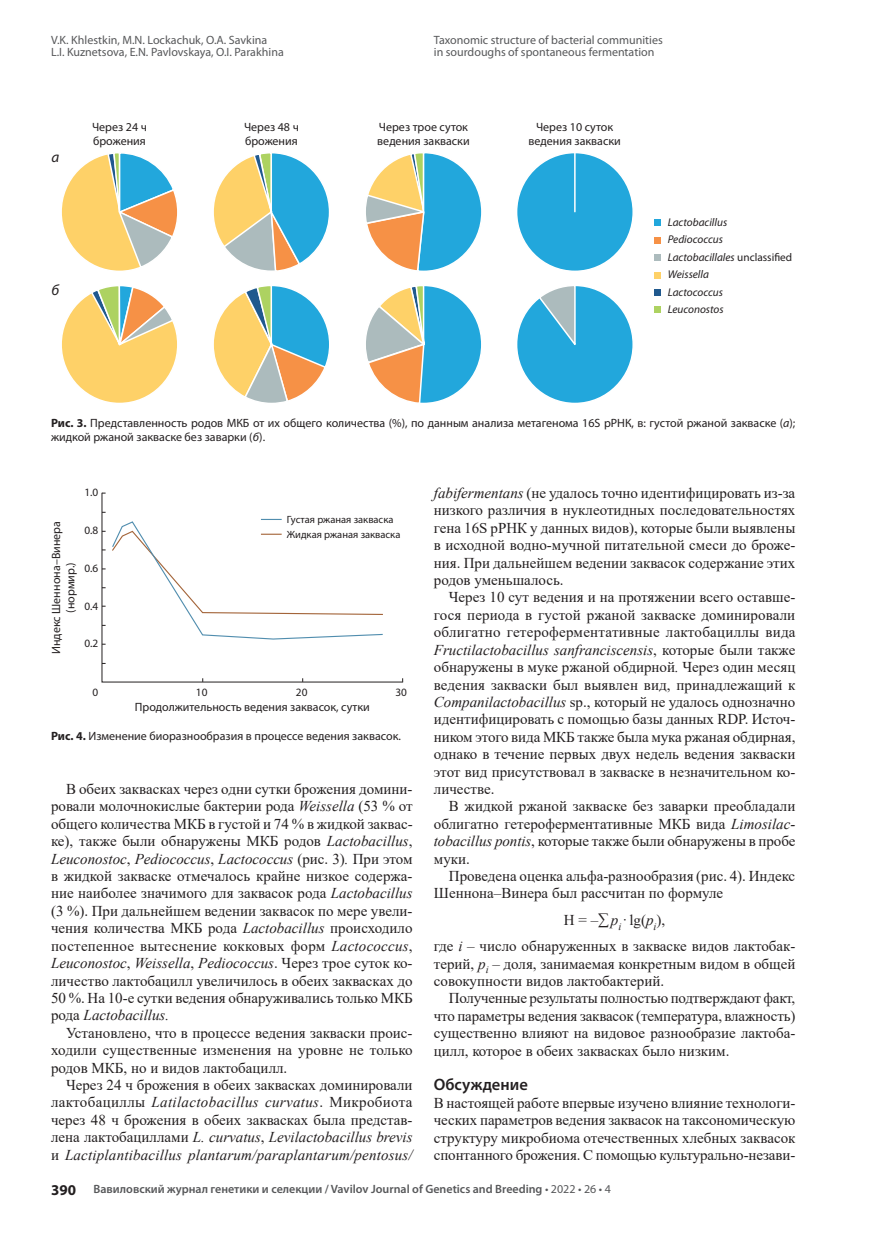
<style>
.page{position:relative;width:872px;height:1234px;background:#fff}
.page>*{position:absolute;margin:0;border:0;box-sizing:border-box;transform-origin:0 0}
._005_VJ_Подзаг__Внут{font:600 16.5px "Myriad Pro";color:#231f20}
._004_VJ___ОСНОВНОЙ{font:15px/17.4px "Times New Roman";color:#231f20;text-align:justify}
._004_VJ_Основоной_1{font:15px/17.4px "Times New Roman";letter-spacing:-.01em;color:#231f20;text-align:justify}
._007_VJ_Подрисуночны{font:italic 15px "Myriad Pro";color:#231f20}
._007_VJ_Подрисуночны-2{font:12px/14.4px "Myriad Pro";color:#231f20}
.t1{font:12px/12px "Myriad Pro";color:#57585a}
.t2{font:600 12px "Myriad Pro";color:#57585a}
._007_VJ_Подрисуночны-3{font:italic 11.25px "Myriad Pro";color:#231f20}
._007_VJ_Подрисуночны-4{font:11.25px "Myriad Pro";color:#231f20}
._007_VJ_Подрисуночны-5{font:10.5px "Myriad Pro";color:#231f20}
.s1{font-style:normal}
.s2{font-weight:700}
.s3{font-style:italic}
.s4{font-weight:700;font-size:15px;color:#231f20}
.s5{font-weight:400}
</style>
<div class="page">
<div style="left:61px;top:152px;width:117px;height:119px;background:#fed168;border-radius:50%"></div>
<svg style="left:106px;top:152px;width:72px;height:117px"></svg>
<svg style="left:213px;top:152px;width:117px;height:119px"></svg>
<svg style="left:222px;top:152px;width:108px;height:119px"></svg>
<svg style="left:366px;top:153px;width:116px;height:118px"></svg>
<div style="left:516px;top:152px;width:117px;height:119px;background:#22a7dc;border-radius:50%"></div>
<div style="left:516px;top:152px;width:118px;height:120px;border:2px solid #fff;border-radius:50%"></div>
<hr style="left:574px;top:152px;width:1px;height:60px;background:#fff">
<div style="left:365px;top:285px;width:117px;height:118px;background:#22a7dc;border-radius:50%"></div>
<svg style="left:365px;top:285px;width:61px;height:118px"></svg>
<svg style="left:213px;top:286px;width:114px;height:117px"></svg>
<div style="left:61px;top:285px;width:117px;height:118px;background:#fed168;border-radius:50%"></div>
<svg style="left:90px;top:285px;width:85px;height:61px"></svg>
<div style="left:516px;top:285px;width:117px;height:118px;background:#22a7dc;border-radius:50%"></div>
<svg style="left:537px;top:285px;width:40px;height:60px"></svg>
<div style="left:654px;top:219px;width:7px;height:7px;background:#22a7dc"></div>
<div style="left:654px;top:237px;width:7px;height:7px;background:#f69146"></div>
<div style="left:654px;top:254px;width:7px;height:7px;background:#acbbbd"></div>
<div style="left:654px;top:271px;width:7px;height:7px;background:#fed168"></div>
<div style="left:654px;top:289px;width:7px;height:7px;background:#20598e"></div>
<div style="left:654px;top:306px;width:7px;height:7px;background:#add261"></div>
<svg style="left:101px;top:492px;width:303px;height:190px"></svg>
<svg style="left:102px;top:520px;width:282px;height:124px"></svg>
<p class="t1" style="left:51px;top:34px;width:234px">V.K. Khlestkin, M.N. Lockachuk, O.A. Savkina<br>L.I. Kuznetsova, E.N. Pavlovskaya, O.I. Parakhina</p>
<p class="_007_VJ_Подрисуночны" style="left:51px;top:147px;width:9px">а</p>
<p class="_007_VJ_Подрисуночны-2" style="left:92px;top:119px;width:56px">Через 24 ч</p>
<p class="_007_VJ_Подрисуночны-2" style="left:93px;top:134px;width:54px">брожения</p>
<p class="_007_VJ_Подрисуночны" style="left:51px;top:280px;width:9px">б</p>
<p class="_007_VJ_Подрисуночны-2" style="left:244px;top:119px;width:56px">Через 48 ч</p>
<p class="_007_VJ_Подрисуночны-2" style="left:245px;top:134px;width:54px">брожения</p>
<p class="t1" style="left:434px;top:34px;width:230px">Taxonomic structure of bacterial communities in sourdoughs of spontaneous fermentation</p>
<p class="_007_VJ_Подрисуночны-2" style="left:377px;top:119px;width:94px">Через трое суток ведения закваски</p>
<p class="_007_VJ_Подрисуночны-2" style="left:528px;top:119px;width:94px;text-align:center">Через 10 суток ведения закваски</p>
<p class="_007_VJ_Подрисуночны-3" style="left:668px;top:215px;width:61px">Lactobacillus</p>
<p class="_007_VJ_Подрисуночны-3" style="left:668px;top:233px;width:57px">Pediococcus</p>
<p class="_007_VJ_Подрисуночны-3" style="left:668px;top:250px;width:126px">Lactobacillales <span class="s1">unclassified</span></p>
<p class="_007_VJ_Подрисуночны-3" style="left:668px;top:268px;width:43px">Weissella</p>
<p class="_007_VJ_Подрисуночны-3" style="left:668px;top:285px;width:57px">Lactococcus</p>
<p class="_007_VJ_Подрисуночны-3" style="left:668px;top:302px;width:57px">Leuconostos</p>
<p class="_007_VJ_Подрисуночны-2" style="left:51px;top:415px;width:746px"><span class="s2">Рис. 3.</span> Представленность родов МКБ от их общего количества (%), по данным анализа метагенома 16S рРНК, в: густой ржаной закваске (<span class="s3">а</span>); жидкой ржаной закваске без заварки (<span class="s3">б</span>).</p>
<p class="_007_VJ_Подрисуночны-4" style="left:84px;top:485px;width:15px">1.0</p>
<p class="_007_VJ_Подрисуночны-4" style="left:84px;top:523px;width:15px">0.8</p>
<p class="_007_VJ_Подрисуночны-4" style="left:84px;top:561px;width:15px">0.6</p>
<p class="_007_VJ_Подрисуночны-4" style="left:84px;top:598px;width:15px">0.4</p>
<p class="_007_VJ_Подрисуночны-4" style="left:84px;top:636px;width:15px">0.2</p>
<p class="_007_VJ_Подрисуночны-2" style="left:49px;top:654px;width:134px;text-align:center;rotate:-90deg">Индекс Шеннона–Винера (нормир.)</p>
<p class="_007_VJ_Подрисуночны-5" style="left:287px;top:513px;width:108px">Густая ржаная закваска</p>
<p class="_007_VJ_Подрисуночны-5" style="left:287px;top:528px;width:115px">Жидкая ржаная закваска</p>
<p class="_007_VJ_Подрисуночны-4" style="left:93px;top:684px;width:7px">0</p>
<p class="_007_VJ_Подрисуночны-4" style="left:196px;top:684px;width:13px">10</p>
<p class="_007_VJ_Подрисуночны-4" style="left:296px;top:684px;width:13px">20</p>
<p class="_007_VJ_Подрисуночны-4" style="left:395px;top:684px;width:13px">30</p>
<p class="_007_VJ_Подрисуночны-2" style="left:135px;top:699px;width:236px">Продолжительность ведения заквасок, сутки</p>
<p class="_007_VJ_Подрисуночны-2" style="left:51px;top:728px;width:351px"><span class="s2">Рис. 4.</span> Изменение биоразнообразия в процессе ведения заквасок.</p>
<p class="_004_VJ___ОСНОВНОЙ" style="left:51px;top:779px;width:363px;text-indent:15px">В обеих заквасках через одни сутки брожения домини&shy;ровали молочнокислые бактерии рода <span class="s3">Weissella</span> (53 % от общего количества МКБ в густой и 74 % в жидкой заквас&shy;ке), также были обнаружены МКБ родов <span class="s3">Lactobacillus</span>, <span class="s3">Leuconostoc</span>, <span class="s3">Pediococcus</span>, <span class="s3">Lactococcus</span> (рис. 3)<span class="s3">.</span> При этом в жидкой закваске отмечалось крайне низкое содержа&shy;ние наиболее значимого для заквасок рода <span class="s3">Lactobacillus </span>(3 %). При дальнейшем ведении заквасок по мере увели&shy;чения количества МКБ рода <span class="s3">Lactobacillus</span> происходило постепенное вытеснение кокковых форм <span class="s3">Lactococcus</span>, <span class="s3">Leuconostoc</span>, <span class="s3">Weissella</span>, <span class="s3">Pediococcus</span>. Через трое суток ко&shy;личество лактобацилл увеличилось в обеих заквасках до 50 %. На 10-е сутки ведения обнаруживались только МКБ рода <span class="s3">Lactobacillus.</span></p>
<p class="_004_VJ___ОСНОВНОЙ" style="left:51px;top:1023px;width:363px;text-indent:15px">Установлено, что в процессе ведения закваски проис&shy;ходили существенные изменения на уровне не только родов МКБ, но и видов лактобацилл.</p>
<p class="_004_VJ___ОСНОВНОЙ" style="left:51px;top:1075px;width:363px;text-indent:15px">Через 24 ч брожения в обеих заквасках доминировали лактобациллы <span class="s3">Latilactobacillus curvatus</span>. Микробиота через 48 ч брожения в обеих заквасках была представ&shy;лена лактобациллами <span class="s3">L. curvatus</span>, <span class="s3">Levilactobacillus brevis </span>и <span class="s3">Lactiplantibacillus plantarum/paraplantarum/pentosus/</span></p>
<p class="_004_VJ___ОСНОВНОЙ" style="left:434px;top:483px;width:363px"><span class="s3">fabifermentans</span> (не удалось точно идентифицировать из-за низкого различия в нуклеотидных последовательностях гена 16S рРНК у данных видов), которые были выявлены в исходной водно-мучной питательной смеси до броже&shy;ния. При дальнейшем ведении заквасок содержание этих родов уменьшалось.</p>
<p class="_004_VJ___ОСНОВНОЙ" style="left:434px;top:588px;width:363px;text-indent:15px">Через 10 сут ведения и на протяжении всего оставше&shy;гося периода в густой ржаной закваске доминировали облигатно гетероферментативные лактобациллы вида <span class="s3">Fructilactobacillus sanfranciscensis</span>, которые были также обнаружены в муке ржаной обдирной<span class="s3">.</span> Через один месяц ведения закваски был выявлен вид, принадлежащий к <span class="s3">Companilactobacillus</span> sp., который не удалось однозначно идентифицировать с помощью базы данных RDP. Источ&shy;ником этого вида МКБ также была мука ржаная обдирная, однако в течение первых двух недель ведения закваски этот вид присутствовал в закваске в незначительном ко&shy;личестве.</p>
<p class="_004_VJ___ОСНОВНОЙ" style="left:434px;top:797px;width:363px;text-indent:15px">В жидкой ржаной закваске без заварки преобладали облигатно гетероферментативные МКБ вида <span class="s3">Limosilac&shy;tobacillus pontis</span>, которые также были обнаружены в пробе муки.</p>
<p class="_004_VJ___ОСНОВНОЙ" style="left:434px;top:866px;width:363px;text-indent:15px">Проведена оценка альфа-разнообразия (рис. 4). Индекс<br>Шеннона–Винера был рассчитан по формуле</p>
<p class="_004_VJ___ОСНОВНОЙ" style="left:564px;top:910px;width:103px">H = –∑<span class="s3">p</span><sub>i</sub>·lg(<span class="s3">p</span><sub>i</sub>),</p>
<p class="_004_VJ___ОСНОВНОЙ" style="left:434px;top:936px;width:363px">где <span class="s3">i</span> – число обнаруженных в закваске видов лактобак&shy;терий, <span class="s3">p</span><sub>i</sub> – доля, занимаемая конкретным видом в общей совокупности видов лактобактерий.</p>
<p class="_004_VJ___ОСНОВНОЙ" style="left:434px;top:988px;width:363px;text-indent:15px">Полученные результаты полностью подтверждают факт, что параметры ведения заквасок (температура, влажность) существенно влияют на видовое разнообразие лактоба&shy;цилл, которое в обеих заквасках было низким.</p>
<p class="_005_VJ_Подзаг__Внут" style="left:434px;top:1074px;width:95px">Обсуждение</p>
<p class="_004_VJ_Основоной_1" style="left:434px;top:1093px;width:363px">В настоящей работе впервые изучено влияние технологи&shy;ческих параметров ведения заквасок на таксономическую структуру микробиома отечественных хлебных заквасок спонтанного брожения. С помощью культурально-незави-</p>
<p class="t2" style="left:51px;top:1181px;width:561px"><span class="s4">390</span> Вавиловский журнал генетики и селекции / Vavilov Journal of Genetics and Breeding <span class="s5">• 2022 • 26 • 4</span></p>
</div>
